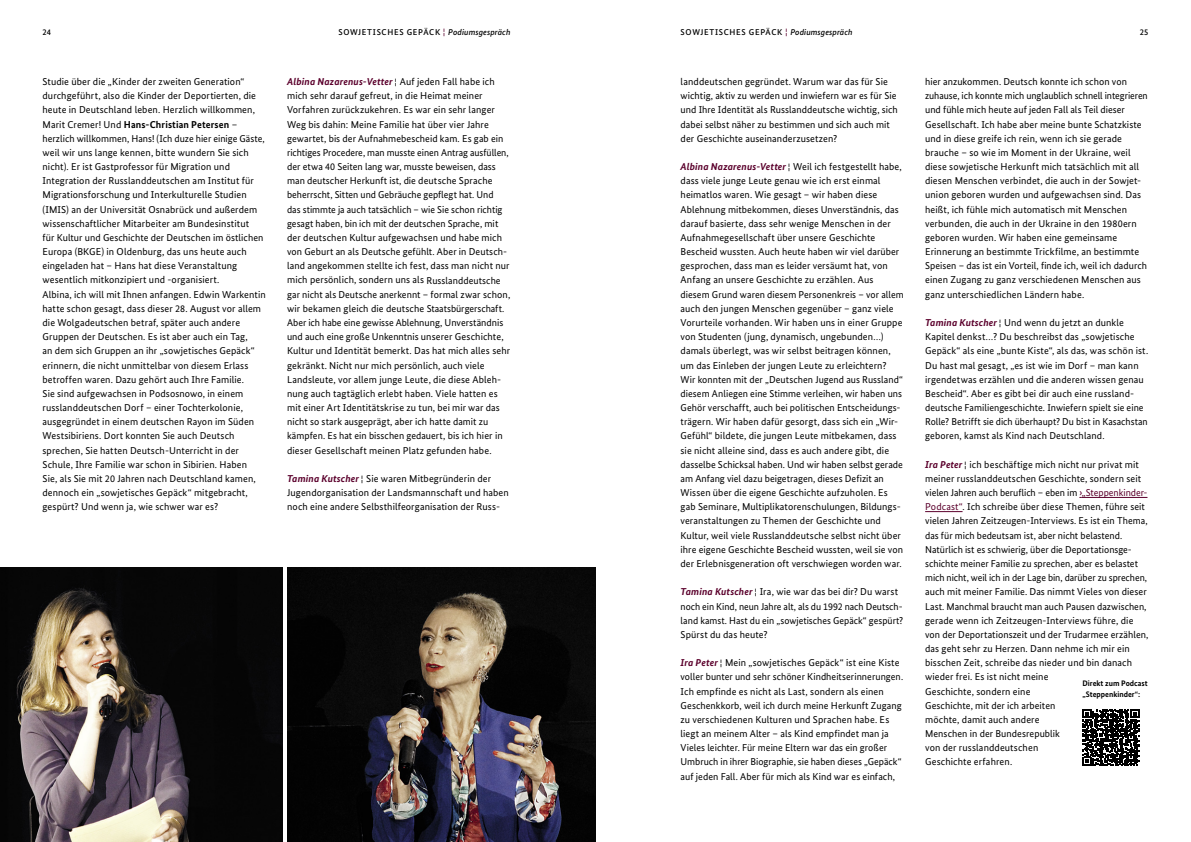
<style>
.page{position:relative;width:1191px;height:842px;background:#fff}
.page>*{position:absolute;margin:0;border:0;box-sizing:border-box;transform-origin:0 0}
.t1{font:10px/14.2px "Bundes Sans";letter-spacing:.01em;color:#000}
.t2{font:500 8.5px "Bundes Sans";letter-spacing:.08em;color:#000}
.t3{font:700 8px/10.5px "Bundes Sans";color:#000}
.s1{color:#5b002c}
.s2{font-style:italic}
.s3{font-weight:700}
.s4{font-weight:700;font-style:italic;color:#5b002c}
.s5{font-weight:500;font-size:8.5px}
.s6{font-weight:500;color:#5b002c}
</style>
<div class="page">
<hr style="left:1081px;top:497px;width:66px;height:1px;background:#5b002c">
<hr style="left:925px;top:511px;width:37px;height:1px;background:#5b002c">
<img style="left:0;top:567px;width:283px;height:275px">
<img style="left:287px;top:567px;width:308px;height:275px">
<svg style="left:1082px;top:709px;width:57px;height:57px"></svg>
<p class="t2" style="left:43px;top:27px;width:10px">24</p>
<p class="t2" style="left:338px;top:27px;width:173px">SOWJETISCHES GEPÄCK <span class="s1">¦</span> <span class="s2">Podiumsgespräch</span></p>
<p class="t2" style="left:1139px;top:27px;width:10px">25</p>
<p class="t2" style="left:680px;top:27px;width:173px">SOWJETISCHES GEPÄCK <span class="s1">¦</span> <span class="s2">Podiumsgespräch</span></p>
<p class="t1" style="left:43px;top:74px;width:225px">Studie über die „Kinder der zweiten Generation“ durchgeführt, also die Kinder der Deportierten, die heute in Deutschland leben. Herzlich willkommen, Marit Cremer! Und <span class="s3">Hans-Christian Petersen</span> – herzlich willkommen, Hans! (Ich duze hier einige Gäste, weil wir uns lange kennen, bitte wundern Sie sich nicht). Er ist Gastprofessor für Migration und Integration der Russlanddeutschen am Institut für Migrationsforschung und Interkulturelle Studien (IMIS) an der Universität Osnabrück und außerdem wissenschaftlicher Mitarbeiter am Bundesinstitut<br>für Kultur und Geschichte der Deutschen im östlichen Europa (BKGE) in Oldenburg, das uns heute auch eingeladen hat – Hans hat diese Veranstaltung wesentlich mitkonzipiert und -organisiert.<br>Albina, ich will mit Ihnen anfangen. Edwin Warkentin hatte schon gesagt, dass dieser 28. August vor allem die Wolgadeutschen betraf, später auch andere Gruppen der Deutschen. Es ist aber auch ein Tag,<br>an dem sich Gruppen an ihr „sowjetisches Gepäck“ erinnern, die nicht unmittelbar von diesem Erlass betroffen waren. Dazu gehört auch Ihre Familie.<br>Sie sind aufgewachsen in Podsosnowo, in einem russlanddeutschen Dorf – einer Tochterkolonie, ausgegründet in einem deutschen Rayon im Süden Westsibiriens. Dort konnten Sie auch Deutsch sprechen, Sie hatten Deutsch-Unterricht in der Schule, Ihre Familie war schon in Sibirien. Haben<br>Sie, als Sie mit 20 Jahren nach Deutschland kamen, dennoch ein „sowjetisches Gepäck“ mitgebracht, gespürt? Und wenn ja, wie schwer war es?</p>
<p class="t1" style="left:287px;top:74px;width:225px"><span class="s4">Albina Nazarenus-Vetter</span> <span class="s5">¦</span> Auf jeden Fall habe ich mich sehr darauf gefreut, in die Heimat meiner Vorfahren zurückzukehren. Es war ein sehr langer Weg bis dahin: Meine Familie hat über vier Jahre gewartet, bis der Aufnahmebescheid kam. Es gab ein richtiges Procedere, man musste einen Antrag ausfüllen, der etwa 40 Seiten lang war, musste beweisen, dass man deutscher Herkunft ist, die deutsche Sprache beherrscht, Sitten und Gebräuche gepflegt hat. Und<br>das stimmte ja auch tatsächlich – wie Sie schon richtig gesagt haben, bin ich mit der deutschen Sprache, mit der deutschen Kultur aufgewachsen und habe mich von Geburt an als Deutsche gefühlt. Aber in Deutsch&shy;land angekommen stellte ich fest, dass man nicht nur mich persönlich, sondern uns als Russlanddeutsche gar nicht als Deutsche anerkennt – formal zwar schon, wir bekamen gleich die deutsche Staatsbürgerschaft.<br>Aber ich habe eine gewisse Ablehnung, Unverständnis und auch eine große Unkenntnis unserer Geschichte, Kultur und Identität bemerkt. Das hat mich alles sehr gekränkt. Nicht nur mich persönlich, auch viele Landsleute, vor allem junge Leute, die diese Ableh&shy;nung auch tagtäglich erlebt haben. Viele hatten es mit einer Art Identitätskrise zu tun, bei mir war das nicht so stark ausgeprägt, aber ich hatte damit zu kämpfen. Es hat ein bisschen gedauert, bis ich hier in dieser Gesellschaft meinen Platz gefunden habe.</p>
<p class="t1" style="left:287px;top:471px;width:223px"><span class="s4">Tamina Kutscher</span> <span class="s5">¦</span> Sie waren Mitbegründerin der<br>Jugendorganisation der Landsmannschaft und haben noch eine andere Selbsthilfeorganisation der Russ-</p>
<p class="t1" style="left:680px;top:74px;width:219px">landdeutschen gegründet. Warum war das für Sie wichtig, aktiv zu werden und inwiefern war es für Sie und Ihre Identität als Russlanddeutsche wichtig, sich dabei selbst näher zu bestimmen und sich auch mit der Geschichte auseinanderzusetzen?</p>
<p class="t1" style="left:680px;top:159px;width:225px"><span class="s4">Albina Nazarenus-Vetter</span> <span class="s5">¦</span> Weil ich festgestellt habe, dass viele junge Leute genau wie ich erst einmal heimatlos waren. Wie gesagt – wir haben diese Ablehnung mitbekommen, dieses Unverständnis, das darauf basierte, dass sehr wenige Menschen in der Aufnahmegesellschaft über unsere Geschichte Bescheid wussten. Auch heute haben wir viel darüber gesprochen, dass man es leider versäumt hat, von Anfang an unsere Geschichte zu erzählen. Aus diesem Grund waren diesem Personenkreis – vor allem auch den jungen Menschen gegenüber – ganz viele Vorurteile vorhanden. Wir haben uns in einer Gruppe von Studenten (jung, dynamisch, ungebunden…) damals überlegt, was wir selbst beitragen können, um das Einleben der jungen Leute zu erleichtern?<br>Wir konnten mit der „Deutschen Jugend aus Russland“ diesem Anliegen eine Stimme verleihen, wir haben uns Gehör verschafft, auch bei politischen Entscheidungs&shy;trägern. Wir haben dafür gesorgt, dass sich ein „Wir-Gefühl“ bildete, die jungen Leute mitbekamen, dass sie nicht alleine sind, dass es auch andere gibt, die dasselbe Schicksal haben. Und wir haben selbst gerade am Anfang viel dazu beigetragen, dieses Defizit an Wissen über die eigene Geschichte aufzuholen. Es gab Seminare, Multiplikatorenschulungen, Bildungs&shy;veranstaltungen zu Themen der Geschichte und Kultur, weil viele Russlanddeutsche selbst nicht über ihre eigene Geschichte Bescheid wussten, weil sie von der Erlebnisgeneration oft verschwiegen worden war.</p>
<p class="t1" style="left:680px;top:585px;width:224px"><span class="s4">Tamina Kutscher</span> <span class="s5">¦</span> Ira, wie war das bei dir? Du warst noch ein Kind, neun Jahre alt, als du 1992 nach Deutsch&shy;land kamst. Hast du ein „sowjetisches Gepäck“ gespürt?<br>Spürst du das heute?</p>
<p class="t1" style="left:680px;top:656px;width:224px"><span class="s4">Ira Peter</span> <span class="s5">¦</span> Mein „sowjetisches Gepäck“ ist eine Kiste voller bunter und sehr schöner Kindheitserinnerungen.<br>Ich empfinde es nicht als Last, sondern als einen Geschenkkorb, weil ich durch meine Herkunft Zugang zu verschiedenen Kulturen und Sprachen habe. Es liegt an meinem Alter – als Kind empfindet man ja Vieles leichter. Für meine Eltern war das ein großer Umbruch in ihrer Biographie, sie haben dieses „Gepäck“ auf jeden Fall. Aber für mich als Kind war es einfach,</p>
<p class="t1" style="left:925px;top:74px;width:224px">hier anzukommen. Deutsch konnte ich schon von zuhause, ich konnte mich unglaublich schnell integrieren und fühle mich heute auf jeden Fall als Teil dieser Gesellschaft. Ich habe aber meine bunte Schatzkiste und in diese greife ich rein, wenn ich sie gerade brauche – so wie im Moment in der Ukraine, weil diese sowjetische Herkunft mich tatsächlich mit all diesen Menschen verbindet, die auch in der Sowjet&shy;union geboren wurden und aufgewachsen sind. Das heißt, ich fühle mich automatisch mit Menschen verbunden, die auch in der Ukraine in den 1980ern geboren wurden. Wir haben eine gemeinsame Erinnerung an bestimmte Trickfilme, an bestimmte Speisen – das ist ein Vorteil, finde ich, weil ich dadurch einen Zugang zu ganz verschiedenen Menschen aus ganz unterschiedlichen Ländern habe.</p>
<p class="t1" style="left:925px;top:315px;width:224px"><span class="s4">Tamina Kutscher</span> <span class="s5">¦</span> Und wenn du jetzt an dunkle Kapitel denkst…? Du beschreibst das „sowjetische Gepäck“ als eine „bunte Kiste“, als das, was schön ist.<br>Du hast mal gesagt, „es ist wie im Dorf – man kann irgendetwas erzählen und die anderen wissen genau Bescheid“. Aber es gibt bei dir auch eine russland&shy;deutsche Familiengeschichte. Inwiefern spielt sie eine Rolle? Betrifft sie dich überhaupt? Du bist in Kasachstan geboren, kamst als Kind nach Deutschland.</p>
<p class="t1" style="left:925px;top:457px;width:225px"><span class="s4">Ira Peter</span> <span class="s5">¦</span> ich beschäftige mich nicht nur privat mit meiner russlanddeutschen Geschichte, sondern seit vielen Jahren auch beruflich – eben im <span class="s6">›</span><span class="s1">„Steppenkinder-Podcast“</span>. Ich schreibe über diese Themen, führe seit vielen Jahren Zeitzeugen-Interviews. Es ist ein Thema, das für mich bedeutsam ist, aber nicht belastend.<br>Natürlich ist es schwierig, über die Deportationsge&shy;schichte meiner Familie zu sprechen, aber es belastet mich nicht, weil ich in der Lage bin, darüber zu sprechen, auch mit meiner Familie. Das nimmt Vieles von dieser Last. Manchmal braucht man auch Pausen dazwischen, gerade wenn ich Zeitzeugen-Interviews führe, die von der Deportationszeit und der Trudarmee erzählen, das geht sehr zu Herzen. Dann nehme ich mir ein bisschen Zeit, schreibe das nieder und bin danach wieder frei. Es ist nicht meine<br>Geschichte, sondern eine<br>Geschichte, mit der ich arbeiten<br>möchte, damit auch andere<br>Menschen in der Bundesrepublik<br>von der russlanddeutschen<br>Geschichte erfahren.</p>
<p class="t3" style="left:1082px;top:678px;width:67px">Direkt zum Podcast „Steppenkinder“:</p>
</div>
